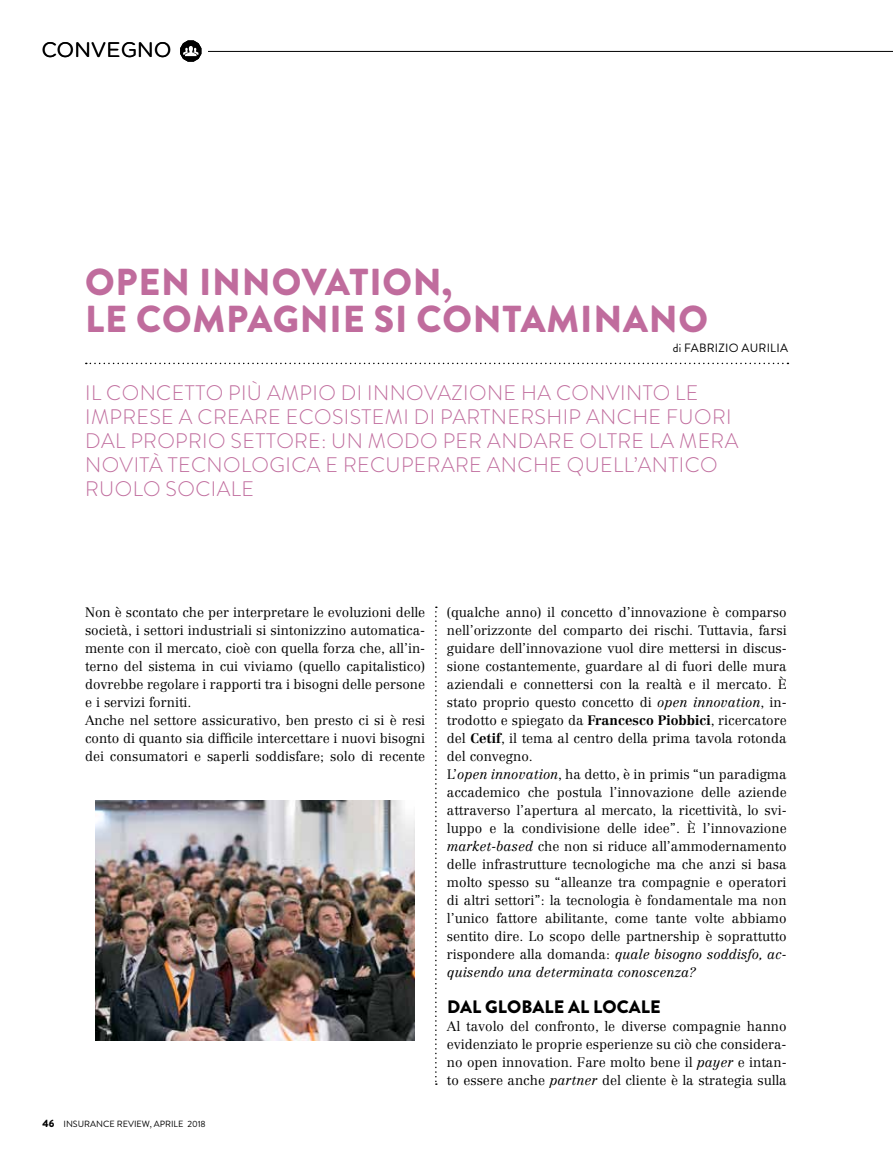
<style>
.page{position:relative;width:893px;height:1170px;background:#fff}
.page>*{position:absolute;margin:0;border:0;box-sizing:border-box;transform-origin:0 0}
.t1{font:900 37.5px/37.5px "Brandon Grotesque";letter-spacing:.02em;color:#c06c9d}
.t2{font:300 21px/24px "Brandon Grotesque";letter-spacing:.02em;color:#c06c9d}
.t3{font:21px "Gotham Rounded";color:#000}
.t4{font:900 18px "Brandon Grotesque";letter-spacing:.005em;color:#000}
.t5{font:300 13.5px/18px "Centennial LT Std";color:#000}
.t6{font:12px "Brandon Grotesque";letter-spacing:.02em;color:#000}
.t7{font:9px "Brandon Grotesque";color:#000}
.s1{font-weight:900;font-size:10.5px}
.s2{font-style:italic}
.s3{font-weight:700}
</style>
<div class="page">
<svg style="left:180px;top:40px;width:21px;height:22px"></svg>
<hr style="left:208px;top:51px;width:685px;height:1px;background:#000">
<svg style="left:435px;top:606px;width:2px;height:478px"></svg>
<svg style="left:86px;top:362px;width:702px;height:2px"></svg>
<img style="left:96px;top:800px;width:319px;height:240px">
<h2 class="t3" style="left:41px;top:35px;width:132px">CONVEGNO</h2>
<h1 class="t1" style="left:85px;top:263px;width:624px">OPEN INNOVATION,<br>LE COMPAGNIE SI CONTAMINANO</h1>
<p class="t6" style="left:673px;top:340px;width:117px">di FABRIZIO AURILIA</p>
<h2 class="t2" style="left:85px;top:381px;width:655px">IL CONCETTO PIÙ AMPIO DI INNOVAZIONE HA CONVINTO LE IMPRESE A CREARE ECOSISTEMI DI PARTNERSHIP ANCHE FUORI DAL PROPRIO SETTORE: UN MODO PER ANDARE OLTRE LA MERA NOVITÀ TECNOLOGICA E RECUPERARE ANCHE QUELL’ANTICO RUOLO SOCIALE</h2>
<p class="t5" style="left:85px;top:603px;width:342px">Non è scontato che per interpretare le evoluzioni delle società, i settori industriali si sintonizzino automatica&shy;mente con il mercato, cioè con quella forza che, all’in&shy;terno del sistema in cui viviamo (quello capitalistico) dovrebbe regolare i rapporti tra i bisogni delle persone e i servizi forniti.<br>Anche nel settore assicurativo, ben presto ci si è resi conto di quanto sia difficile intercettare i nuovi bisogni dei consumatori e saperli soddisfare; solo di recente</p>
<p class="t7" style="left:43px;top:1117px;width:165px"><span class="s1">46</span> INSURANCE REVIEW, APRILE 2018</p>
<p class="t5" style="left:447px;top:603px;width:341px">(qualche anno) il concetto d’innovazione è comparso nell’orizzonte del comparto dei rischi. Tuttavia, farsi guidare dell’innovazione vuol dire mettersi in discus&shy;sione costantemente, guardare al di fuori delle mura aziendali e connettersi con la realtà e il mercato. È stato proprio questo concetto di <span class="s2">open innovation</span>, in&shy;trodotto e spiegato da <span class="s3">Francesco Piobbici</span>, ricercatore del <span class="s3">Cetif</span>, il tema al centro della prima tavola rotonda del convegno.<br>L’<span class="s2">open innovation</span>, ha detto, è in primis “un paradigma accademico che postula l’innovazione delle aziende attraverso l’apertura al mercato, la ricettività, lo svi&shy;luppo e la condivisione delle idee”. È l’innovazione <span class="s2">market-based</span> che non si riduce all’ammodernamento delle infrastrutture tecnologiche ma che anzi si basa molto spesso su “alleanze tra compagnie e operatori di altri settori”: la tecnologia è fondamentale ma non l’unico fattore abilitante, come tante volte abbiamo sentito dire. Lo scopo delle partnership è soprattutto rispondere alla domanda: <span class="s2">quale bisogno soddisfo, ac&shy;quisendo una determinata conoscenza?</span></p>
<h3 class="t4" style="left:447px;top:993px;width:215px">DAL GLOBALE AL LOCALE</h3>
<p class="t5" style="left:447px;top:1017px;width:341px;text-align:justify">Al tavolo del confronto, le diverse compagnie hanno evidenziato le proprie esperienze su ciò che considera&shy;no open innovation. Fare molto bene il <span class="s2">payer</span> e intan&shy;to essere anche <span class="s2">partner</span> del cliente è la strategia sulla</p>
</div>
